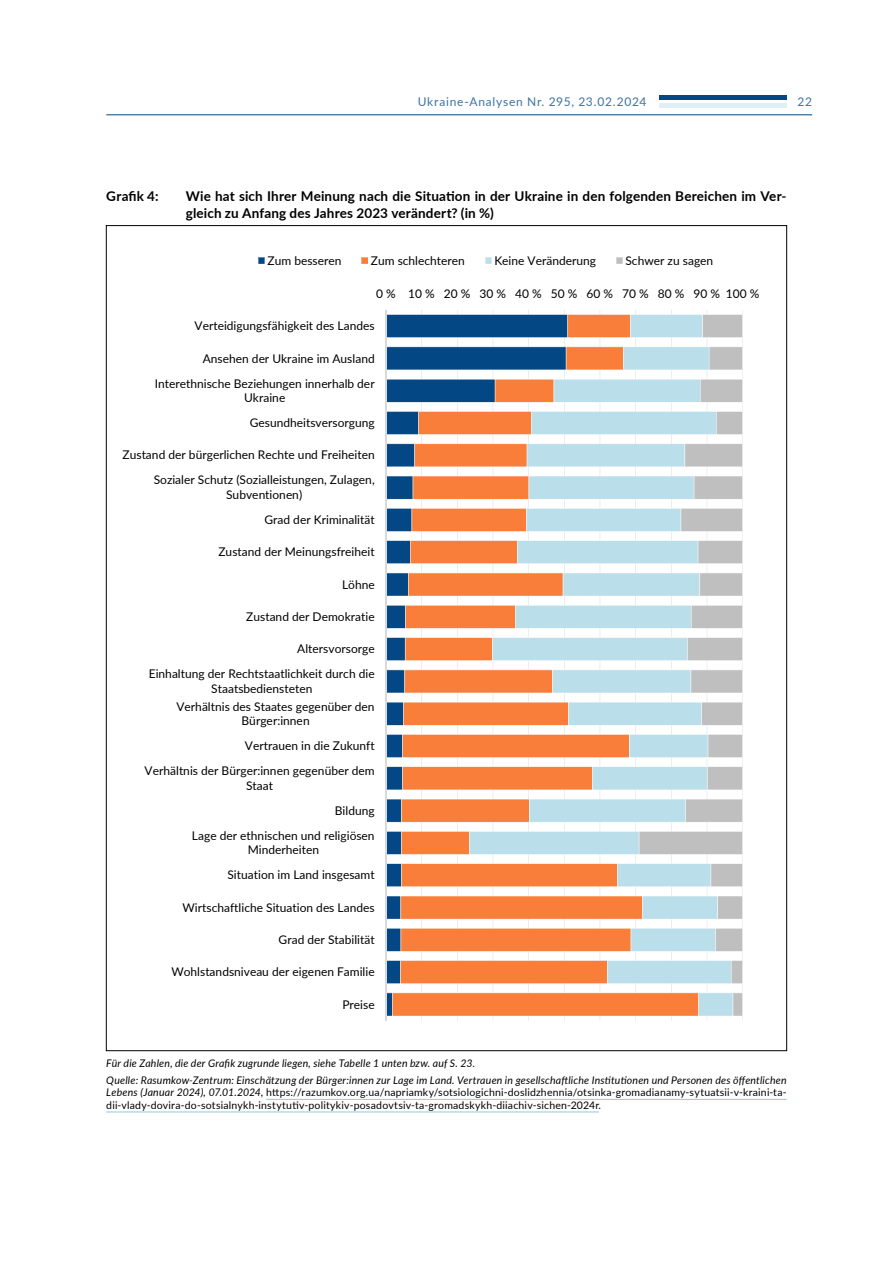
<style>
.page{position:relative;width:893px;height:1263px;background:#fff}
.page>*{position:absolute;margin:0;border:0;box-sizing:border-box;transform-origin:0 0}
.Ueberschrift_Tabelle_Grafik{font:700 13.5px/16.2px "Lato";letter-spacing:.01em;color:#000}
.t1{font:12px/25px "Lato";color:#000;text-align:right}
.t2{font:12px "Lato";letter-spacing:.065em;color:#3d72a1}
.Quelle_Tabelle_Grafik{font:10.5px/12.6px "Lato";letter-spacing:.02em;color:#000;text-align:justify}
.Quelle_Tabelle_Grafik-2{font:italic 10.5px "Lato";letter-spacing:.02em;color:#000}
.s1{font-style:italic}
</style>
<div class="page">
<div style="left:659px;top:103px;width:128px;height:5px;background:#deeff6"></div>
<hr style="left:106px;top:114px;width:706px;height:1px;background:#034885">
<hr style="left:659px;top:96px;width:128px;height:4px;background:#034885">
<hr style="left:421px;top:310px;width:1px;height:710px;background:#d9d9d9">
<hr style="left:457px;top:310px;width:1px;height:710px;background:#d9d9d9">
<hr style="left:493px;top:310px;width:1px;height:710px;background:#d9d9d9">
<hr style="left:528px;top:310px;width:1px;height:710px;background:#d9d9d9">
<hr style="left:564px;top:310px;width:1px;height:710px;background:#d9d9d9">
<hr style="left:600px;top:310px;width:1px;height:710px;background:#d9d9d9">
<hr style="left:635px;top:310px;width:1px;height:710px;background:#d9d9d9">
<hr style="left:671px;top:310px;width:1px;height:710px;background:#d9d9d9">
<hr style="left:707px;top:310px;width:1px;height:710px;background:#d9d9d9">
<hr style="left:742px;top:310px;width:1px;height:710px;background:#d9d9d9">
<svg style="left:386px;top:314px;width:6px;height:702px;fill:#034885"></svg>
<svg style="left:392px;top:314px;width:77px;height:702px"></svg>
<svg style="left:469px;top:314px;width:170px;height:702px"></svg>
<svg style="left:639px;top:314px;width:104px;height:702px"></svg>
<hr style="left:385px;top:310px;width:1px;height:710px;background:#d9d9d9">
<svg style="left:258px;top:257px;width:7px;height:7px"></svg>
<svg style="left:362px;top:257px;width:6px;height:7px"></svg>
<svg style="left:485px;top:257px;width:7px;height:7px"></svg>
<svg style="left:616px;top:257px;width:7px;height:7px"></svg>
<hr style="left:266px;top:1099px;width:521px;height:1px;background:#94c7de">
<hr style="left:106px;top:1112px;width:493px;height:1px;background:#94c7de">
<p class="t2" style="left:418px;top:93px;width:230px">Ukraine-Analysen Nr. 295, 23.02.2024</p>
<p class="t2" style="left:797px;top:93px;width:16px">22</p>
<p class="Ueberschrift_Tabelle_Grafik" style="left:106px;top:188px;width:54px">Grafik 4:</p>
<p class="Ueberschrift_Tabelle_Grafik" style="left:186px;top:188px;width:602px">Wie hat sich Ihrer Meinung nach die Situation in der Ukraine in den folgenden Bereichen im Ver&shy;gleich zu Anfang des Jahres 2023 verändert? (in %)</p>
<p class="t1" style="left:267px;top:247px;width:76px">Zum besseren</p>
<p class="t1" style="left:371px;top:247px;width:96px">Zum schlechteren</p>
<p class="t1" style="left:494px;top:247px;width:103px">Keine Veränderung</p>
<p class="t1" style="left:625px;top:247px;width:89px">Schwer zu sagen</p>
<p class="t1" style="left:376px;top:281px;width:385px">0% 10% 20% 30% 40% 50% 60% 70% 80% 90% 100%</p>
<p class="t1" style="left:195px;top:313px;width:182px">Verteidigungsfähigkeit des Landes</p>
<p class="t1" style="left:155px;top:345px;width:221px">Ansehen der Ukraine im Ausland<br>Interethnische Beziehungen innerhalb der</p>
<p class="t1" style="left:250px;top:384px;width:126px;text-align:left;text-indent:-6px">Ukraine<br>Gesundheitsversorgung</p>
<p class="t1" style="left:123px;top:442px;width:254px">Zustand der bürgerlichen Rechte und Freiheiten<br>Sozialer Schutz (Sozialleistungen, Zulagen,</p>
<p class="t1" style="left:264px;top:481px;width:112px;text-align:left;text-indent:-38px">Subventionen)<br>Grad der Kriminalität</p>
<p class="t1" style="left:218px;top:539px;width:158px">Zustand der Meinungsfreiheit</p>
<p class="t1" style="left:342px;top:571px;width:34px">Löhne</p>
<p class="t1" style="left:246px;top:603px;width:130px">Zustand der Demokratie</p>
<p class="t1" style="left:149px;top:636px;width:227px">Altersvorsorge<br>Einhaltung der Rechtstaatlichkeit durch die</p>
<p class="t1" style="left:176px;top:679px;width:200px;line-height:17.9px;text-align:left;text-indent:35px">Staatsbediensteten<br>Verhältnis des Staates gegenüber den</p>
<p class="t1" style="left:242px;top:708px;width:70px">Bürger:innen</p>
<p class="t1" style="left:245px;top:733px;width:131px">Vertrauen in die Zukunft</p>
<p class="t1" style="left:145px;top:758px;width:232px">Verhältnis der Bürger:innen gegenüber dem</p>
<p class="t1" style="left:246px;top:772px;width:29px">Staat</p>
<p class="t1" style="left:192px;top:797px;width:184px">Bildung<br>Lage der ethnischen und religiösen</p>
<p class="t1" style="left:227px;top:837px;width:149px;text-align:left;text-indent:20px">Minderheiten<br>Situation im Land insgesamt</p>
<p class="t1" style="left:183px;top:894px;width:194px">Wirtschaftliche Situation des Landes</p>
<p class="t1" style="left:279px;top:926px;width:97px">Grad der Stabilität</p>
<p class="t1" style="left:171px;top:959px;width:205px">Wohlstandsniveau der eigenen Familie</p>
<p class="t1" style="left:342px;top:991px;width:34px">Preise</p>
<p class="Quelle_Tabelle_Grafik-2" style="left:106px;top:1055px;width:370px">Für die Zahlen, die der Grafik zugrunde liegen, siehe Tabelle 1 unten bzw. auf S. 23.</p>
<p class="Quelle_Tabelle_Grafik" style="left:106px;top:1073px;width:682px"><span class="s1">Quelle: Rasumkow-Zentrum: Einschätzung der Bürger:innen zur Lage im Land. Vertrauen in gesellschaftliche Institutionen und Personen des öffentlichen Lebens (Januar 2024), 07.01.2024,</span> https://razumkov.org.ua/napriamky/sotsiologichni-doslidzhennia/otsinka-gromadianamy-sytuatsii-v-kraini-ta&shy;dii-vlady-dovira-do-sotsialnykh-instytutiv-politykiv-posadovtsiv-ta-gromadskykh-diiachiv-sichen-2024r<span class="s1">.</span></p>
</div>
